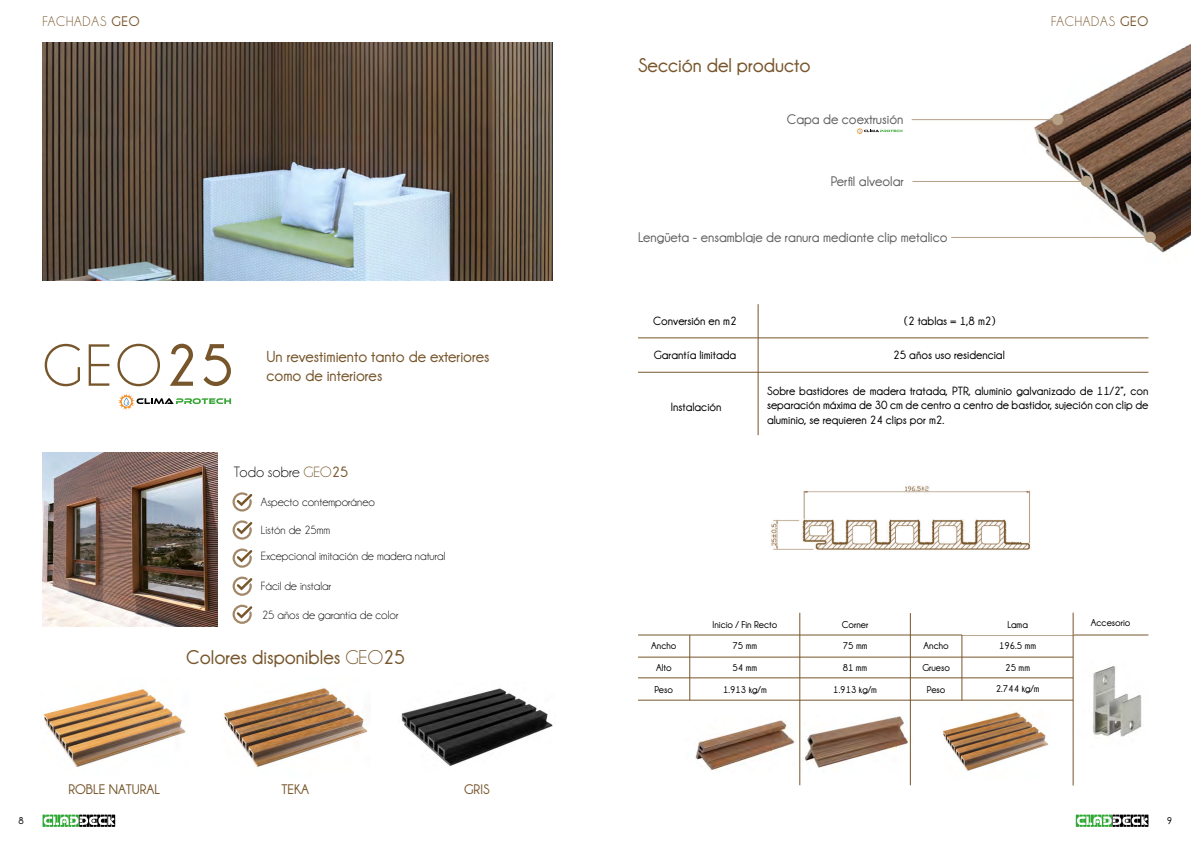
<style>
.page{position:relative;width:1191px;height:842px;background:#fff}
.page>*{position:absolute;margin:0;border:0;box-sizing:border-box;transform-origin:0 0}
.t1{font:60px "Champagne&Limousines";color:#77562c}
.t2{font:700 20px "Champagne&Limousines";color:#77562c}
.t3{font:700 16px/19.2px "Champagne&Limousines";color:#77562c}
.t4{font:15px "Champagne&Limousines";color:#000}
.t5{font:700 14px "Champagne&Limousines";color:#646363}
.t6{font:14px "Champagne&Limousines";letter-spacing:.05em;color:#77562c}
.t7{font:700 14px "Champagne&Limousines";color:#77562c}
.t8{font:700 12px/14.4px "Champagne&Limousines";color:#000;text-align:justify}
.t9{font:12px "Champagne&Limousines";color:#000}
.t10{font:700 10px/21.5px "Champagne&Limousines";color:#000;text-align:center}
.s1{font-weight:700}
.s2{color:#77562c}
.s3{font-weight:700;color:#77562c}
.s4{font-weight:400}
</style>
<div class="page">
<img style="left:695px;top:720px;width:100px;height:51px">
<img style="left:800px;top:715px;width:110px;height:57px">
<svg style="left:232px;top:492px;width:21px;height:20px"></svg>
<svg style="left:232px;top:520px;width:21px;height:20px"></svg>
<svg style="left:232px;top:548px;width:21px;height:20px"></svg>
<svg style="left:232px;top:576px;width:21px;height:20px"></svg>
<svg style="left:232px;top:604px;width:21px;height:20px"></svg>
<img style="left:43px;top:452px;width:174px;height:175px">
<img style="left:43px;top:43px;width:510px;height:237px">
<img style="left:1016px;top:43px;width:175px;height:210px">
<div style="left:1052px;top:114px;width:11px;height:11px;background:#b5a086;border-radius:50%"></div>
<hr style="left:911px;top:119px;width:151px;height:1px;background:#b5a086">
<div style="left:1080px;top:176px;width:12px;height:11px;background:#b5a086;border-radius:50%"></div>
<hr style="left:912px;top:181px;width:175px;height:1px;background:#b5a086">
<div style="left:1144px;top:232px;width:11px;height:11px;background:#b5a086;border-radius:50%"></div>
<hr style="left:951px;top:237px;width:197px;height:1px;background:#b5a086">
<img style="left:223px;top:688px;width:144px;height:81px">
<img style="left:401px;top:688px;width:152px;height:78px">
<img style="left:43px;top:689px;width:143px;height:78px">
<img style="left:771px;top:485px;width:260px;height:65px">
<hr style="left:758px;top:304px;width:1px;height:131px;background:#77562c">
<hr style="left:638px;top:338px;width:510px;height:1px;background:#77562c">
<hr style="left:638px;top:372px;width:510px;height:1px;background:#77562c">
<img style="left:1093px;top:666px;width:49px;height:71px">
<hr style="left:638px;top:635px;width:510px;height:1px;background:#77562c">
<hr style="left:638px;top:657px;width:435px;height:1px;background:#77562c">
<hr style="left:638px;top:678px;width:435px;height:1px;background:#77562c">
<hr style="left:638px;top:700px;width:435px;height:1px;background:#77562c">
<hr style="left:689px;top:635px;width:1px;height:65px;background:#77562c">
<hr style="left:799px;top:613px;width:1px;height:172px;background:#77562c">
<hr style="left:910px;top:613px;width:1px;height:172px;background:#77562c">
<hr style="left:961px;top:635px;width:1px;height:65px;background:#77562c">
<svg style="left:43px;top:814px;width:72px;height:13px"></svg>
<svg style="left:1075px;top:814px;width:4px;height:13px"></svg>
<svg style="left:1076px;top:814px;width:72px;height:13px"></svg>
<svg style="left:118px;top:393px;width:113px;height:17px"></svg>
<svg style="left:856px;top:128px;width:46px;height:7px"></svg>
<hr style="left:1073px;top:613px;width:1px;height:172px;background:#77562c">
<img style="left:942px;top:712px;width:107px;height:59px">
<p class="t6" style="left:43px;top:13px;width:99px">FACHADAS <span class="s1">GEO</span></p>
<p class="t6" style="left:1051px;top:13px;width:99px">FACHADAS <span class="s1">GEO</span></p>
<h2 class="t2" style="left:638px;top:54px;width:174px">Sección del producto</h2>
<p class="t5" style="left:787px;top:112px;width:118px">Capa de coextrusión</p>
<p class="t5" style="left:831px;top:174px;width:75px">Perfil alveolar</p>
<h1 class="t1" style="left:43px;top:331px;width:192px">GEO<span class="s1">25</span></h1>
<h3 class="t3" style="left:266px;top:347px;width:225px">Un revestimiento tanto de exteriores como de interiores</h3>
<p class="t4" style="left:234px;top:463px;width:116px">Todo sobre <span class="s2">GEO</span><span class="s3">25</span></p>
<p class="t9" style="left:261px;top:495px;width:116px">Aspecto contemporáneo</p>
<p class="t9" style="left:261px;top:523px;width:71px">Listón de 25mm</p>
<p class="t9" style="left:261px;top:549px;width:186px">Excepcional imitación de madera natural</p>
<p class="t9" style="left:261px;top:579px;width:72px">Fácil de instalar</p>
<p class="t9" style="left:262px;top:608px;width:138px">25 años de garantía de color</p>
<h2 class="t2" style="left:186px;top:646px;width:220px">Colores disponibles <span class="s4">GEO</span>25</h2>
<p class="t7" style="left:68px;top:781px;width:93px">ROBLE NATURAL</p>
<p class="t7" style="left:281px;top:781px;width:29px">TEKA</p>
<p class="t7" style="left:464px;top:781px;width:27px">GRIS</p>
<p class="t5" style="left:638px;top:230px;width:311px">Lengüeta - ensamblaje de ranura mediante clip metalico</p>
<p class="t8" style="left:653px;top:313px;width:85px">Conversión en m2</p>
<p class="t8" style="left:653px;top:347px;width:84px">Garantía limitada</p>
<p class="t8" style="left:671px;top:399px;width:52px">Instalación</p>
<p class="t8" style="left:904px;top:313px;width:93px">(2 tablas = 1,8 m2)</p>
<p class="t8" style="left:893px;top:347px;width:113px">25 años uso residencial</p>
<p class="t8" style="left:767px;top:384px;width:383px">Sobre bastidores de madera tratada, PTR, aluminio galvanizado de 11/2”, con separación máxima de 30 cm de centro a centro de bastidor, sujeción con clip de aluminio, se requieren 24 clips por m2.</p>
<p class="t10" style="left:712px;top:614px;width:66px">Inicio / Fin Recto</p>
<p class="t10" style="left:651px;top:635px;width:27px">Ancho<br>Alto<br>Peso</p>
<p class="t10" style="left:723px;top:635px;width:45px">75 mm<br>54 mm<br>1.913 kg/m</p>
<p class="t10" style="left:841px;top:614px;width:28px">Corner</p>
<p class="t10" style="left:995px;top:614px;width:45px">Lama<br>196.5 mm<br>25 mm<br>2.744 kg/m</p>
<p class="t10" style="left:833px;top:635px;width:45px">75 mm<br>81 mm<br>1.913 kg/m</p>
<p class="t10" style="left:922px;top:635px;width:29px">Ancho<br>Grueso<br>Peso</p>
<p class="t10" style="left:1091px;top:612px;width:41px">Accesorio</p>
<p class="t10" style="left:19px;top:810px;width:7px">8</p>
<p class="t10" style="left:1167px;top:810px;width:7px">9</p>
</div>
